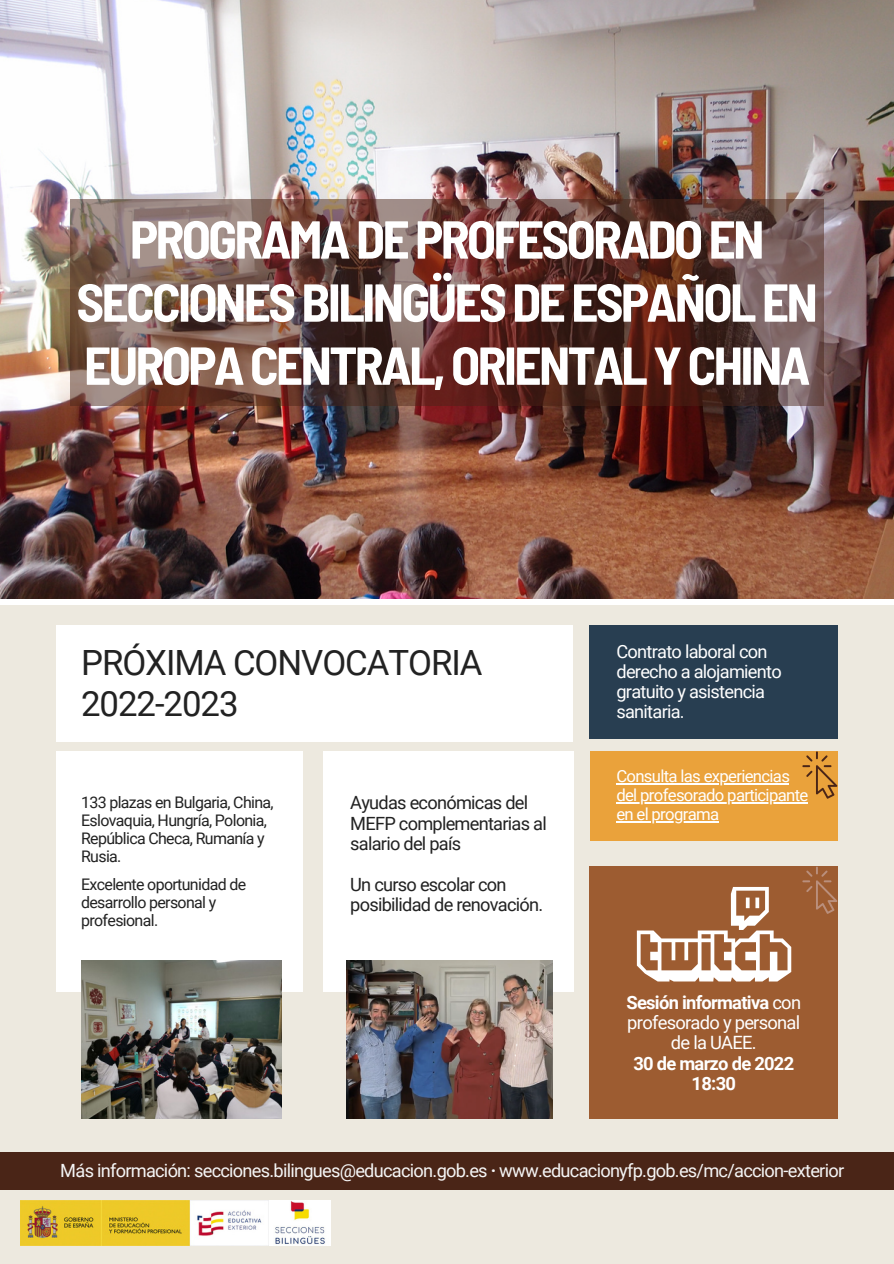
<style>
.page{position:relative;width:894px;height:1264px;background:#fff}
.page>*{position:absolute;margin:0;border:0;box-sizing:border-box;transform-origin:0 0}
.t1{font:700 semi-condensed 53.25px/63px "Barlow";letter-spacing:-.05em;color:#fff;text-align:center}
.t2{font:34.8px/41.7px "Roboto";letter-spacing:-.03em;color:#222}
.t3{font:18.3px/20.2px "Roboto";letter-spacing:-.04em;color:#fff;text-align:center}
.t4{font:700 18.3px "Roboto";letter-spacing:-.04em;color:#fff}
.t5{font:18.15px/20.2px "Roboto";letter-spacing:-.04em;color:#222}
.t6{font:18.15px "Roboto";letter-spacing:-.04em;color:#f5f5f5}
.t7{font:18.15px/20.2px "Roboto";letter-spacing:-.04em;color:#fff}
.t8{font:16.65px/19.2px "Roboto";letter-spacing:-.04em;color:#fff}
.t9{font:15.9px/18px "Roboto";letter-spacing:-.04em;color:#222}
.s1{font-weight:700}
</style>
<div class="page">
<div style="left:0;top:0;width:893px;height:1263px;background:#ede9df"></div>
<div style="left:56px;top:751px;width:247px;height:240px;background:#fff"></div>
<div style="left:323px;top:751px;width:250px;height:240px;background:#fff"></div>
<div style="left:0;top:1152px;width:893px;height:36px;background:#4a2517"></div>
<img style="left:0;top:0;width:893px;height:599px">
<div style="left:0;top:599px;width:893px;height:6px;background:#fff"></div>
<img style="left:81px;top:960px;width:200px;height:158px">
<img style="left:346px;top:960px;width:206px;height:158px">
<div style="left:56px;top:625px;width:516px;height:116px;background:#fff"></div>
<div style="left:589px;top:625px;width:248px;height:113px;background:#283e51"></div>
<img style="left:21px;top:1200px;width:309px;height:45px">
<div style="left:589px;top:866px;width:248px;height:252px;background:#9d5c31"></div>
<svg style="left:636px;top:887px;width:155px;height:94px"></svg>
<svg style="left:802px;top:866px;width:35px;height:47px"></svg>
<div style="left:589px;top:752px;width:248px;height:88px;background:#eaa23b"></div>
<hr style="left:616px;top:783px;width:173px;height:1px;background:#fff">
<hr style="left:616px;top:802px;width:191px;height:1px;background:#fff">
<hr style="left:616px;top:821px;width:102px;height:1px;background:#fff">
<svg style="left:802px;top:751px;width:35px;height:47px"></svg>
<img style="left:71px;top:199px;width:752px;height:206px">
<p class="t1" style="left:76px;top:206px;width:742px">PROGRAMADEPROFESORADOEN<br>SECCIONESBILINGÜESDEESPAÑOLEN<br>EUROPACENTRAL,ORIENTALYCHINA</p>
<p class="t2" style="left:81px;top:641px;width:403px">PRÓXIMA CONVOCATORIA<br>2022-2023</p>
<p class="t9" style="left:81px;top:793px;width:194px">133 plazas en Bulgaria, China,<br>Eslovaquia, Hungría, Polonia,<br>República Checa, Rumanía y<br>Rusia.</p>
<p class="t5" style="left:350px;top:793px;width:198px">Ayudas económicas del<br>MEFP complementarias al salario del país</p>
<p class="t9" style="left:81px;top:875px;width:166px">Excelente oportunidad de desarrollo personal y profesional.</p>
<p class="t5" style="left:350px;top:874px;width:194px">Un curso escolar con posibilidad de renovación.</p>
<p class="t7" style="left:616px;top:641px;width:167px">Contrato laboral con derecho a alojamiento</p>
<p class="t7" style="left:616px;top:681px;width:150px">gratuito y asistencia sanitaria.</p>
<p class="t8" style="left:616px;top:766px;width:193px">Consulta las experiencias del profesorado participante</p>
<p class="t8" style="left:616px;top:805px;width:104px">en el programa</p>
<p class="t3" style="left:626px;top:992px;width:176px"><span class="s1">Sesión informativa</span> con profesorado y personal de la UAEE.</p>
<p class="t4" style="left:633px;top:1052px;width:162px">30 de marzo de 2022</p>
<p class="t4" style="left:691px;top:1072px;width:46px">18:30</p>
<p class="t6" style="left:60px;top:1159px;width:785px">Más información: secciones.bilingues@educacion.gob.es <span class="s1">·</span> www.educacionyfp.gob.es/mc/accion-exterior</p>
</div>
